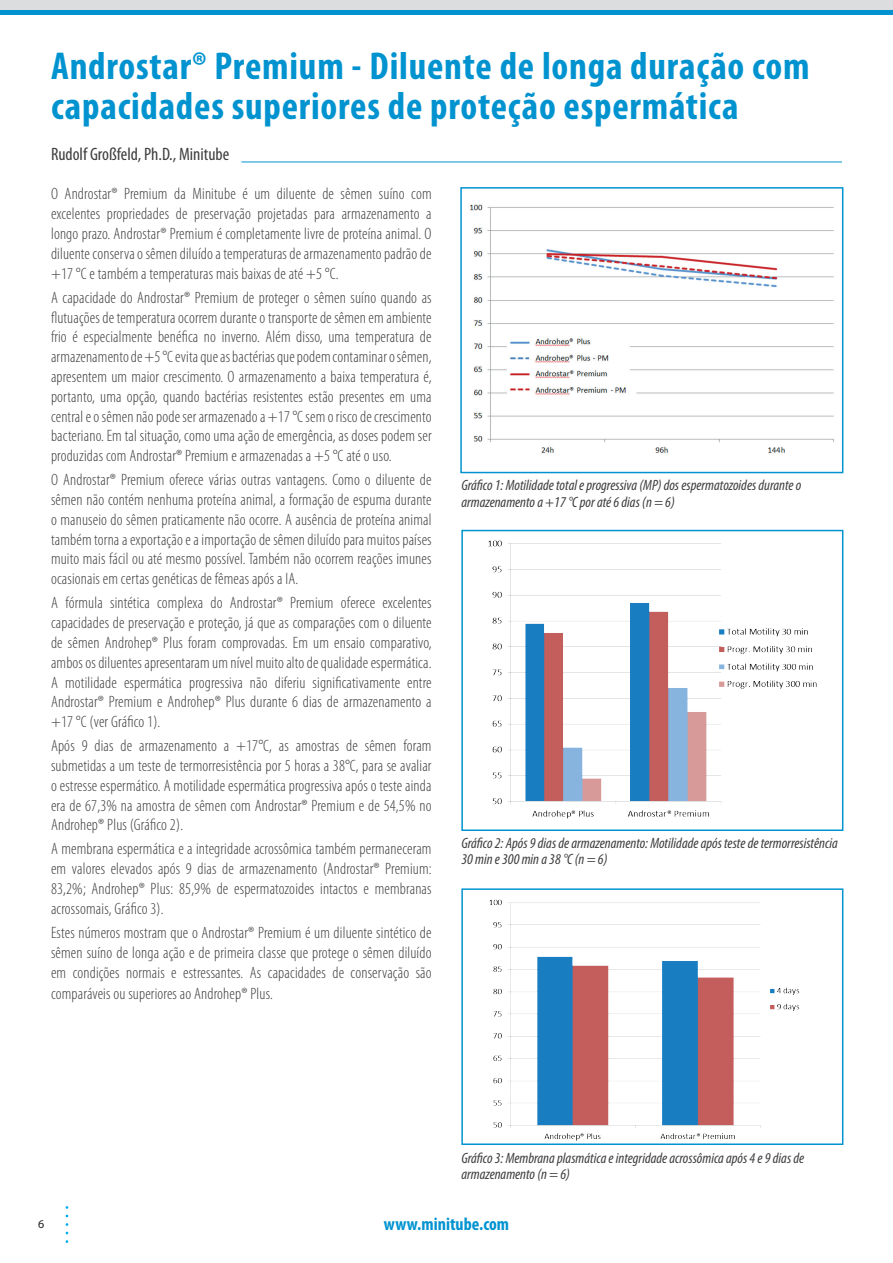
<style>
.page{position:relative;width:893px;height:1263px;background:#fff}
.page>*{position:absolute;margin:0;border:0;box-sizing:border-box;transform-origin:0 0}
.t1{font:700 condensed 39px/40.5px "Myriad Pro";letter-spacing:.02em;color:#0093d0}
.t2{font:condensed 18px "Myriad Pro";color:#3e3e3f}
.t3{font:700 condensed 18px "Myriad Pro";color:#0093d0}
.t4{font:300 condensed 16.5px/19.8px "Myriad Pro";letter-spacing:.01em;color:#3e3e3f;text-align:justify}
.t5{font:italic condensed 15px/16.5px "Myriad Pro";color:#3e3e3f}
.t6{font:12px "Myriad Pro";color:#231f20}
</style>
<div class="page">
<svg style="left:66px;top:1206px;width:2px;height:11px"></svg>
<div style="left:0;top:10px;width:893px;height:5px;background:#0093d0"></div>
<div style="left:0;top:0;width:893px;height:10px;background:#dcdddf"></div>
<hr style="left:241px;top:162px;width:601px;height:1px;background:#0093d0">
<img style="left:469px;top:204px;width:365px;height:249px">
<div style="left:460px;top:187px;width:383px;height:286px;border:2px solid #0093d0"></div>
<img style="left:488px;top:540px;width:329px;height:279px">
<div style="left:461px;top:530px;width:382px;height:301px;border:2px solid #0093d0"></div>
<img style="left:489px;top:899px;width:311px;height:242px">
<div style="left:461px;top:888px;width:382px;height:257px;border:2px solid #0093d0"></div>
<h1 class="t1" style="left:51px;top:45px;width:760px">Androstar® Premium - Diluente de longa duração com capacidades superiores de proteção espermática</h1>
<p class="t2" style="left:51px;top:143px;width:180px">Rudolf Großfeld, Ph.D., Minitube</p>
<p class="t4" style="left:51px;top:185px;width:382px">O Androstar® Premium da Minitube é um diluente de sêmen suíno com excelentes propriedades de preservação projetadas para armazenamento a longo prazo. Androstar® Premium é completamente livre de proteína animal. O diluente conserva o sêmen diluído a temperaturas de armazenamento padrão de +17 °C e também a temperaturas mais baixas de até +5 °C.</p>
<p class="t4" style="left:51px;top:288px;width:382px">A capacidade do Androstar® Premium de proteger o sêmen suíno quando as flutuações de temperatura ocorrem durante o transporte de sêmen em ambiente frio é especialmente benéfica no inverno. Além disso, uma temperatura de armazenamento de +5 °C evita que as bactérias que podem contaminar o sêmen, apresentem um maior crescimento. O armazenamento a baixa temperatura é, portanto, uma opção, quando bactérias resistentes estão presentes em uma central e o sêmen não pode ser armazenado a +17 °C sem o risco de crescimento bacteriano. Em tal situação, como uma ação de emergência, as doses podem ser produzidas com Androstar® Premium e armazenadas a +5 °C até o uso.</p>
<p class="t4" style="left:51px;top:470px;width:382px">O Androstar® Premium oferece várias outras vantagens. Como o diluente de sêmen não contém nenhuma proteína animal, a formação de espuma durante o manuseio do sêmen praticamente não ocorre. A ausência de proteína animal também torna a exportação e a importação de sêmen diluído para muitos países muito mais fácil ou até mesmo possível. Também não ocorrem reações imunes ocasionais em certas genéticas de fêmeas após a IA.</p>
<p class="t4" style="left:51px;top:593px;width:382px">A fórmula sintética complexa do Androstar® Premium oferece excelentes capacidades de preservação e proteção, já que as comparações com o diluente de sêmen Androhep® Plus foram comprovadas. Em um ensaio comparativo, ambos os diluentes apresentaram um nível muito alto de qualidade espermática.<br>A motilidade espermática progressiva não diferiu significativamente entre Androstar® Premium e Androhep® Plus durante 6 dias de armazenamento a +17 °C (ver Gráfico 1).</p>
<p class="t4" style="left:51px;top:736px;width:382px">Após 9 dias de armazenamento a +17°C, as amostras de sêmen foram submetidas a um teste de termorresistência por 5 horas a 38°C, para se avaliar o estresse espermático. A motilidade espermática progressiva após o teste ainda era de 67,3% na amostra de sêmen com Androstar® Premium e de 54,5% no Androhep® Plus (Gráfico 2).</p>
<p class="t4" style="left:51px;top:839px;width:382px">A membrana espermática e a integridade acrossômica também permaneceram em valores elevados após 9 dias de armazenamento (Androstar® Premium:<br>83,2%; Androhep® Plus: 85,9% de espermatozoides intactos e membranas acrossomais, Gráfico 3).</p>
<p class="t4" style="left:51px;top:923px;width:382px">Estes números mostram que o Androstar® Premium é um diluente sintético de sêmen suíno de longa ação e de primeira classe que protege o sêmen diluído em condições normais e estressantes. As capacidades de conservação são</p>
<p class="t4" style="left:51px;top:984px;width:223px">comparáveis ou superiores ao Androhep® Plus.</p>
<p class="t5" style="left:461px;top:477px;width:342px">Gráfico 1: Motilidade total e progressiva (MP) dos espermatozoides durante o armazenamento a +17 °C por até 6 dias (n = 6)</p>
<p class="t5" style="left:461px;top:834px;width:378px">Gráfico 2: Após 9 dias de armazenamento: Motilidade após teste de termorresistência<br>30 min e 300 min a 38 °C (n = 6)</p>
<p class="t5" style="left:461px;top:1149px;width:344px">Gráfico 3: Membrana plasmática e integridade acrossômica após 4 e 9 dias de armazenamento (n = 6)</p>
<p class="t6" style="left:38px;top:1216px;width:8px">6</p>
<p class="t3" style="left:384px;top:1212px;width:127px">www.minitube.com</p>
</div>
